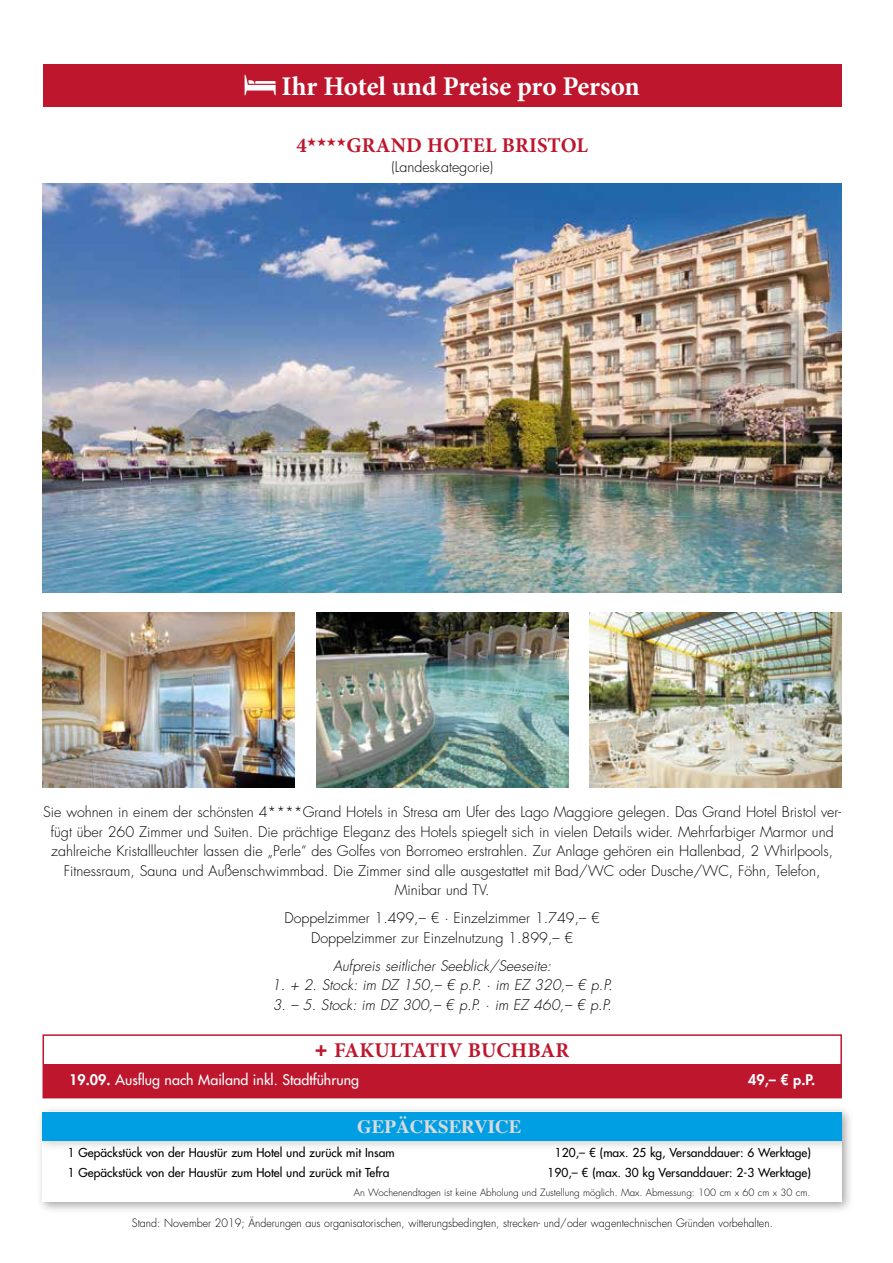
<style>
.page{position:relative;width:893px;height:1263px;background:#fff}
.page>*{position:absolute;margin:0;border:0;box-sizing:border-box;transform-origin:0 0}
.t1{font:700 27px "Minion Pro";letter-spacing:-.005em;color:#fff}
.t2{font:700 21px "Minion Pro";letter-spacing:.01em;color:#bd162d}
.t3{font:700 18.9px "Times";color:#dadada}
.t4{font:300 14.25px/19.5px "Futura Std";color:#000;text-align:center}
.t5{font:italic 300 14.25px "Futura Std";color:#000}
.t6{font:500 14.25px "Futura Std";color:#fff}
.t7{font:800 14.25px "Futura Std";color:#fff}
.t8{font:500 12px "Futura Std";color:#000}
.t9{font:300 11.25px "Futura Std";color:#000;scale:.95 1}
.t10{font:300 9.75px "Futura Std";color:#000}
.s1{font-style:normal}
.s2{font-family:"Futura Std";font-weight:800}
.s3{font-weight:800}
</style>
<div class="page">
<img style="left:43px;top:183px;width:799px;height:410px">
<img style="left:590px;top:612px;width:252px;height:176px">
<img style="left:316px;top:612px;width:252px;height:176px">
<img style="left:43px;top:612px;width:252px;height:176px">
<div style="left:43px;top:64px;width:799px;height:42px;background:#bd162d"></div>
<svg style="left:245px;top:75px;width:31px;height:20px"></svg>
<div style="left:43px;top:1064px;width:798px;height:34px;background:#bd162d"></div>
<div style="left:43px;top:1034px;width:799px;height:64px;border:2px solid #bd162d"></div>
<div style="left:36px;top:1105px;width:818px;height:109px;background:#000;opacity:.35"></div>
<div style="left:43px;top:1112px;width:799px;height:90px;background:#fff"></div>
<div style="left:43px;top:1112px;width:799px;height:40px;background:#000;opacity:.2"></div>
<div style="left:43px;top:1112px;width:799px;height:28px;background:#009fe3"></div>
<h1 class="t1" style="left:281px;top:68px;width:360px">Ihr Hotel und Preise pro Person</h1>
<h2 class="t2" style="left:296px;top:131px;width:293px">4★★★★GRAND HOTEL BRISTOL</h2>
<p class="t4" style="left:391px;top:157px;width:103px">(Landeskategorie)</p>
<p class="t4" style="left:43px;top:803px;width:799px">Sie wohnen in einem der schönsten 4****Grand Hotels in Stresa am Ufer des Lago Maggiore gelegen. Das Grand Hotel Bristol ver&shy;fügt über 260 Zimmer und Suiten. Die prächtige Eleganz des Hotels spiegelt sich in vielen Details wider. Mehrfarbiger Marmor und zahlreiche Kristallleuchter lassen die „Perle“ des Golfes von Borromeo erstrahlen. Zur Anlage gehören ein Hallenbad, 2 Whirlpools, Fitnessraum, Sauna und Außenschwimmbad. Die Zimmer sind alle ausgestattet mit Bad/WC oder Dusche/WC, Föhn, Telefon, Minibar und TV.</p>
<p class="t4" style="left:284px;top:909px;width:317px">Doppelzimmer 1.499,– € ∙ Einzelzimmer 1.749,– €<br>Doppelzimmer zur Einzelnutzung 1.899,– €</p>
<p class="t5" style="left:333px;top:957px;width:220px">Aufpreis seitlicher Seeblick/Seeseite:</p>
<p class="t5" style="left:272px;top:976px;width:342px">1. + 2. Stock: im DZ 150,– € p.P. <span class="s1">∙</span> im EZ 320,– € p.P.</p>
<p class="t5" style="left:273px;top:996px;width:340px">3. – 5. Stock: im DZ 300,– € p.P. <span class="s1">∙</span> im EZ 460,– € p.P.</p>
<h2 class="t2" style="left:315px;top:1035px;width:256px"><span class="s2">+</span> FAKULTATIV BUCHBAR</h2>
<p class="t6" style="left:69px;top:1071px;width:291px"><span class="s3">19.09.</span> Ausflug nach Mailand inkl. Stadtführung</p>
<p class="t7" style="left:748px;top:1071px;width:68px">49,– € p.P.</p>
<h3 class="t3" style="left:357px;top:1109px;width:166px">GEPÄCKSERVICE</h3>
<p class="t8" style="left:68px;top:1145px;width:328px">1 Gepäckstück von der Haustür zum Hotel und zurück mit Insam</p>
<p class="t8" style="left:555px;top:1145px;width:257px">120,– € (max. 25 kg, Versanddauer: 6 Werktage)</p>
<p class="t8" style="left:68px;top:1165px;width:323px">1 Gepäckstück von der Haustür zum Hotel und zurück mit Tefra</p>
<p class="t8" style="left:547px;top:1165px;width:265px">190,– € (max. 30 kg Versanddauer: 2-3 Werktage)</p>
<p class="t10" style="left:354px;top:1186px;width:458px">An Wochenendtagen ist keine Abholung und Zustellung möglich. Max. Abmessung: 100 cm x 60 cm x 30 cm.</p>
<p class="t9" style="left:132px;top:1216px;width:676px">Stand: November 2019; Änderungen aus organisatorischen, witterungsbedingten, strecken- und/oder wagentechnischen Gründen vorbehalten.</p>
</div>
